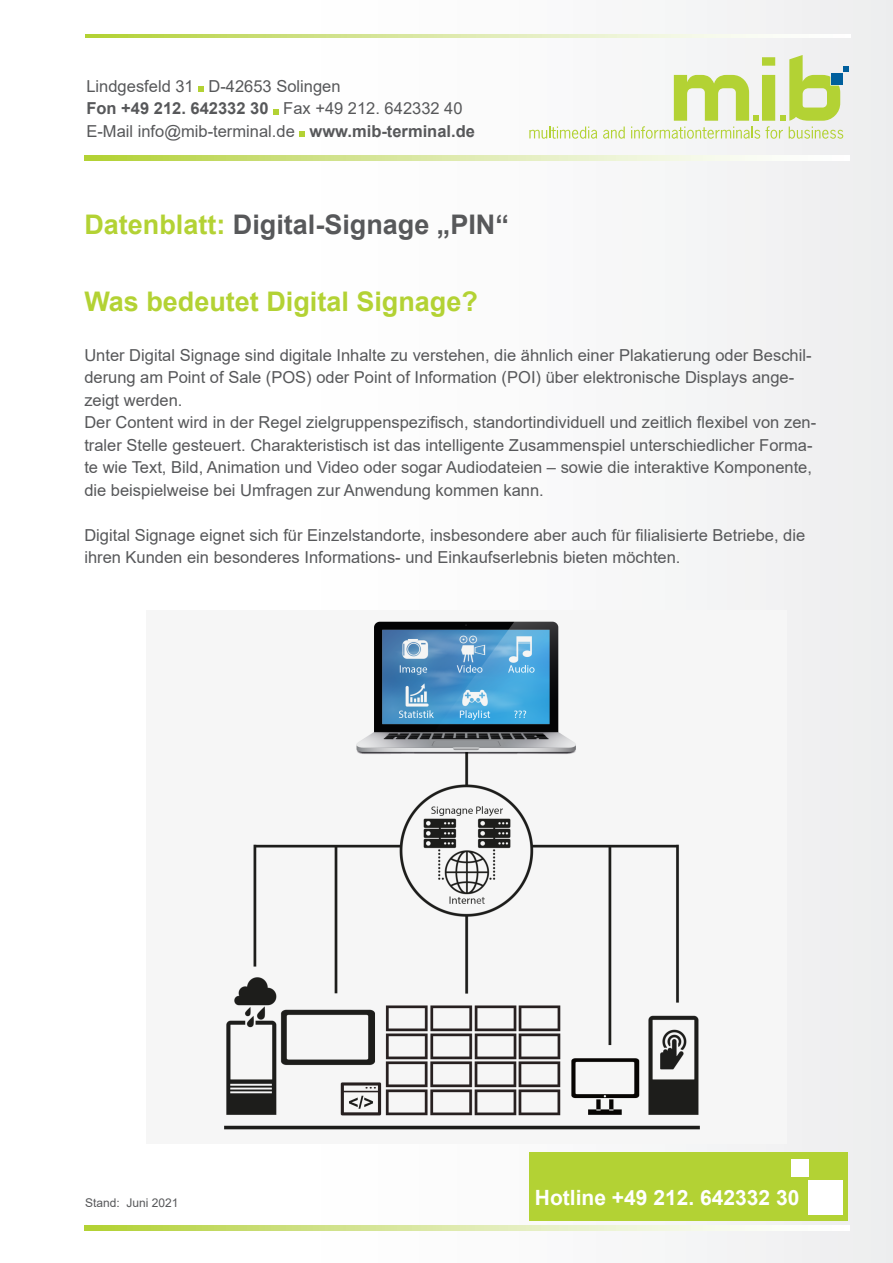
<style>
.page{position:relative;width:893px;height:1263px;background:#fff}
.page>*{position:absolute;margin:0;border:0;box-sizing:border-box;transform-origin:0 0}
.t1{font:700 27px "Arial";color:#57585a}
.t2{font:700 27px "Arial";color:#b3d234}
.t3{font:700 21px "Arial";color:#fff}
.t4{font:16.5px/22.5px "Arial";color:#57585a}
.t5{font:12px "Arial";color:#57585a}
.s1{font-weight:700}
.s2{color:#b3d234}
</style>
<div class="page">
<div style="left:259px;top:0;width:634px;height:1263px;background:#f6f7f7"></div>
<svg style="left:529px;top:127px;width:68px;height:12px"></svg>
<svg style="left:603px;top:127px;width:22px;height:12px"></svg>
<svg style="left:631px;top:55px;width:217px;height:84px"></svg>
<svg style="left:85px;top:156px;width:636px;height:4px"></svg>
<svg style="left:198px;top:86px;width:6px;height:6px"></svg>
<svg style="left:273px;top:109px;width:6px;height:5px"></svg>
<svg style="left:299px;top:131px;width:6px;height:6px"></svg>
<svg style="left:86px;top:34px;width:636px;height:3px"></svg>
<div style="left:529px;top:1152px;width:319px;height:68px;background:#b3d234"></div>
<div style="left:808px;top:1180px;width:35px;height:35px;background:#fff"></div>
<div style="left:791px;top:1159px;width:18px;height:18px;background:#fff"></div>
<svg style="left:85px;top:1226px;width:636px;height:4px"></svg>
<img style="left:224px;top:621px;width:476px;height:509px">
<p class="t4" style="left:86px;top:75px;width:390px">Lindgesfeld 31 D-42653 Solingen<br><span class="s1">Fon +49 212. 642332 30</span> Fax +49 212. 642332 40<br>E-Mail info@mib-terminal.de <span class="s1">www.mib-terminal.de</span></p>
<h1 class="t1" style="left:84px;top:205px;width:426px"><span class="s2">Datenblatt:</span> Digital-Signage „PIN“</h1>
<p class="t2" style="left:84px;top:283px;width:395px">Was bedeutet Digital Signage?</p>
<p class="t4" style="left:84px;top:344px;width:729px">Unter Digital Signage sind digitale Inhalte zu verstehen, die ähnlich einer Plakatierung oder Beschil&shy;derung am Point of Sale (POS) oder Point of Information (POI) über elektronische Displays ange&shy;zeigt werden.</p>
<p class="t4" style="left:84px;top:411px;width:733px">Der Content wird in der Regel zielgruppenspezifisch, standortindividuell und zeitlich flexibel von zen&shy;traler Stelle gesteuert. Charakteristisch ist das intelligente Zusammenspiel unterschiedlicher Forma&shy;te wie Text, Bild, Animation und Video oder sogar Audiodateien – sowie die interaktive Komponente, die beispielweise bei Umfragen zur Anwendung kommen kann.</p>
<p class="t4" style="left:84px;top:524px;width:722px">Digital Signage eignet sich für Einzelstandorte, insbesondere aber auch für filialisierte Betriebe, die ihren Kunden ein besonderes Informations- und Einkaufserlebnis bieten möchten.</p>
<p class="t5" style="left:85px;top:1194px;width:95px">Stand: Juni 2021</p>
<p class="t3" style="left:535px;top:1183px;width:266px">Hotline +49 212. 642332 30</p>
</div>
